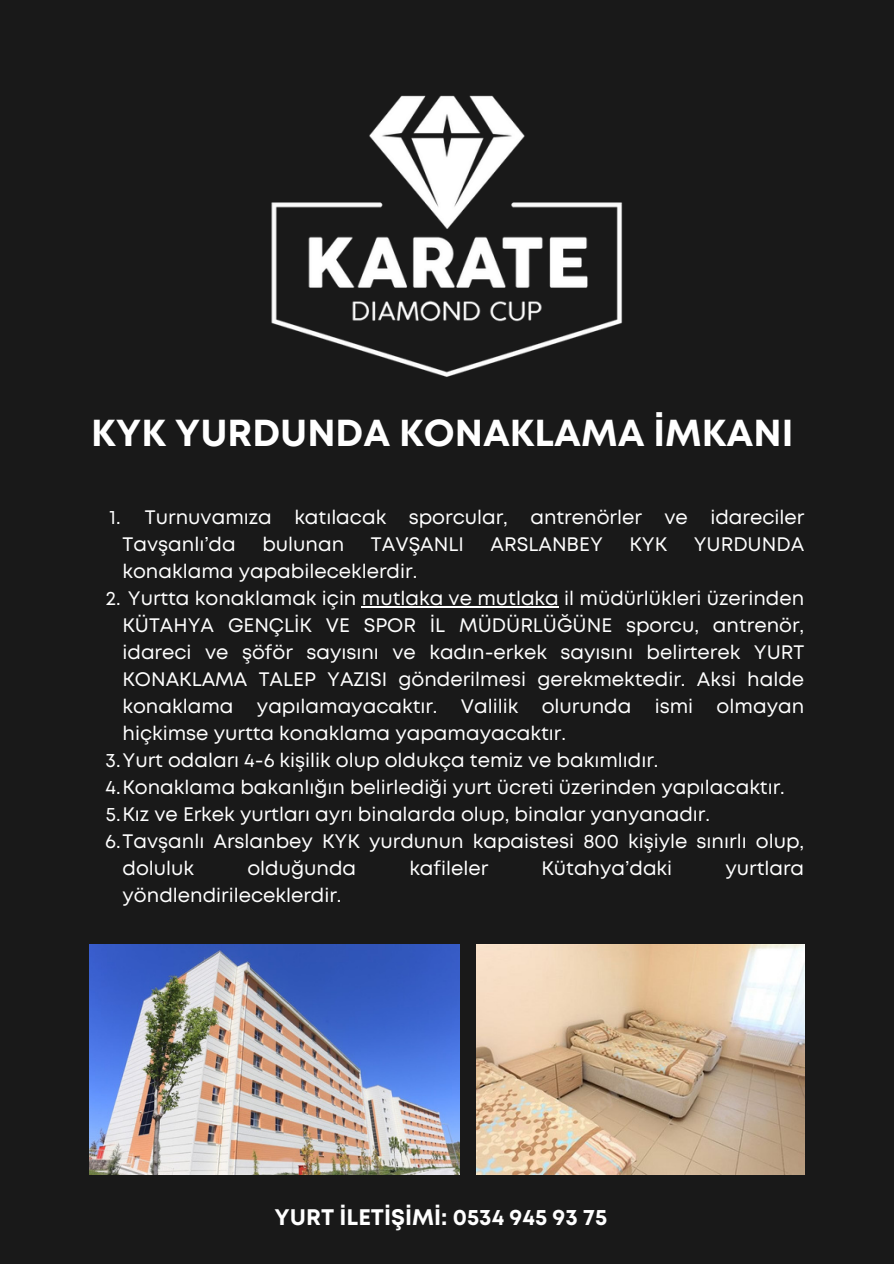
<style>
.page{position:relative;width:894px;height:1264px;background:#fff}
.page>*{position:absolute;margin:0;border:0;box-sizing:border-box;transform-origin:0 0}
.t1{font:700 37.5px "Mont";color:#fff}
.t2{font:700 22.5px "Mont";color:#fff}
.t3{font:19.5px/27px "Mont";color:#fff}
</style>
<div class="page">
<div style="left:0;top:0;width:893px;height:1263px;background:#191919"></div>
<img style="left:271px;top:95px;width:352px;height:282px">
<hr style="left:362px;top:606px;width:196px;height:1px;background:#fff">
<img style="left:89px;top:944px;width:370px;height:230px">
<img style="left:476px;top:944px;width:327px;height:230px">
<p class="t1" style="left:91px;top:419px;width:703px">KYK YURDUNDA KONAKLAMA İMKANI</p>
<h1 class="t3" style="left:122px;top:505px;width:683px;text-indent:22px">Turnuvamıza katılacak sporcular, antrenörler ve idareci ler<br>Tavşanlı’da</h1>
<p class="t3" style="left:109px;top:505px;width:13px">1.</p>
<h1 class="t3" style="left:262px;top:532px;width:83px">bulunan</h1>
<h1 class="t3" style="left:371px;top:532px;width:94px">TAVŞANLI</h1>
<h1 class="t3" style="left:490px;top:532px;width:114px">ARSLANBEY</h1>
<h1 class="t3" style="left:629px;top:532px;width:39px">KYK</h1>
<h1 class="t3" style="left:693px;top:532px;width:112px">YURDUNDA</h1>
<h1 class="t3" style="left:122px;top:559px;width:296px">konaklama yapabi leceklerdi r.</h1>
<p class="t3" style="left:122px;top:586px;width:683px;text-align:justify;text-indent:-17px">2. Yurtta konaklamak içi n mutlaka ve mutlaka i l müdürlükleri üzeri nden KÜTAHYA GENÇLİK VE SPOR İL MÜDÜRLÜĞÜNE sporcu, antrenör, idareci ve şöför sayısını ve kadın-erkek sayısını beli rterek YURT KONAKLAMA TALEP YAZISI gönderi lmesi gerekmektedi r. Aksi halde konaklama yapılamayacaktır. Vali li k olurunda ismi</p>
<p class="t3" style="left:716px;top:694px;width:89px">olmayan</p>
<p class="t3" style="left:122px;top:721px;width:445px">hiçki mse yurtta konaklama yapamayacaktır.</p>
<p class="t3" style="left:105px;top:748px;width:554px">3.Yurt odaları 4-6 kişilik olup oldukça temiz ve bakımlıdır.</p>
<p class="t3" style="left:105px;top:775px;width:680px">4.Konaklama bakanlığın beli rlediği yurt ücreti üzeri nden yapılacaktır.</p>
<p class="t3" style="left:106px;top:802px;width:605px">5.Kız ve Erkek yurtları ayrı bi nalarda olup, bi nalar yanyanadır.</p>
<p class="t3" style="left:122px;top:829px;width:683px;text-indent:-17px">6.Tavşanlı Arslanbey KYK yurdunun kapaistesi 800 kişiyle sınırlı olup, doluluk</p>
<p class="t3" style="left:247px;top:856px;width:110px">olduğunda</p>
<p class="t3" style="left:409px;top:856px;width:80px">kafi leler</p>
<p class="t3" style="left:541px;top:856px;width:129px">Kütahya’daki</p>
<p class="t3" style="left:725px;top:856px;width:80px">yurtlara</p>
<p class="t3" style="left:122px;top:883px;width:220px">yöndlendi ri leceklerdi r.</p>
<h2 class="t2" style="left:274px;top:1208px;width:334px">YURT İLETİŞİMİ: 0534 945 93 75</h2>
</div>
